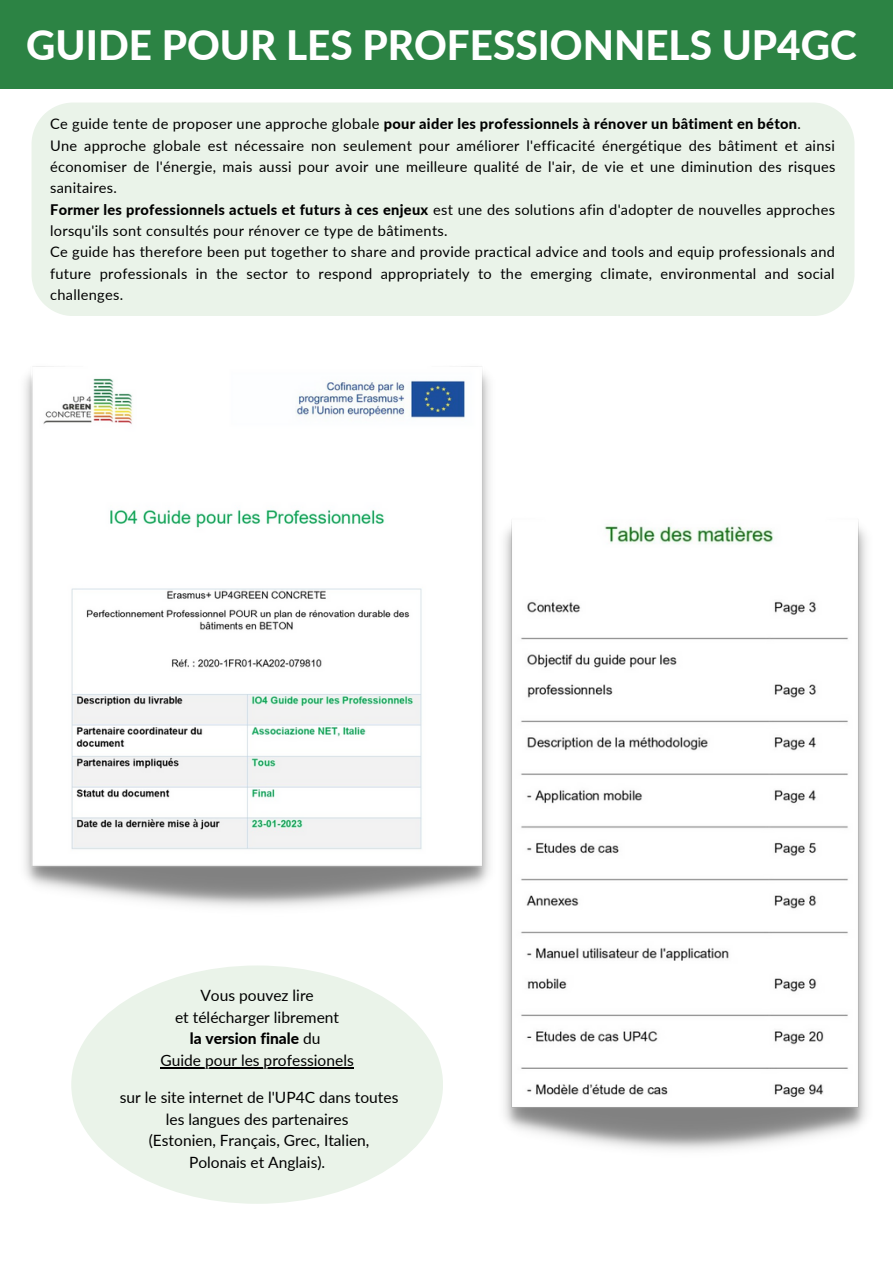
<style>
.page{position:relative;width:893px;height:1264px;background:#fff}
.page>*{position:absolute;margin:0;border:0;box-sizing:border-box;transform-origin:0 0}
.t1{font:800 40.5px "Lato";color:#fff}
.t2{font:15.6px/21.6px "Lato";color:#000;text-align:center}
.t3{font:800 15.6px "Lato";color:#000}
.t4{font:14.55px/21.3px "Lato";letter-spacing:.02em;color:#000;text-align:justify}
.t5{font:800 14.55px "Lato";letter-spacing:.02em;color:#000}
.s1{font-weight:400}
.s2{font-weight:800}
</style>
<div class="page">
<div style="left:0;top:0;width:892px;height:89px;background:#2c8344"></div>
<div style="left:32px;top:102px;width:822px;height:214px;background:#eaf3e9"></div>
<div style="left:71px;top:965px;width:371px;height:238px;background:#eaf3e9;border-radius:50%"></div>
<img style="left:24px;top:366px;width:466px;height:541px">
<img style="left:504px;top:521px;width:363px;height:629px">
<hr style="left:160px;top:1066px;width:194px;height:2px;background:#000">
<p class="t1" style="left:26px;top:20px;width:832px">GUIDE POUR LES PROFESSIONNELS UP4GC</p>
<p class="t5" style="left:50px;top:115px;width:752px"><span class="s1">Ce guide tente de proposer une approche globale</span> pour aider les professionnels à rénover un bâtiment en béton<span class="s1">.</span></p>
<p class="t4" style="left:50px;top:134px;width:786px">Une approche globale est nécessaire non seulement pour améliorer l'efficacité énergétique des bâtiment et ainsi économiser de l'énergie, mais aussi pour avoir une meilleure qualité de l'air, de vie et une diminution des risques sanitaires.</p>
<p class="t4" style="left:50px;top:198px;width:786px"><span class="s2">Former les professionnels actuels et futurs à ces enjeux</span> est une des solutions afin d'adopter de nouvelles approches lorsqu'ils sont consultés pour rénover ce type de bâtiments.</p>
<p class="t4" style="left:50px;top:241px;width:786px">Ce guide has therefore been put together to share and provide practical advice and tools and equip professionals and future professionals in the sector to respond appropriately to the emerging climate, environmental and social challenges.</p>
<p class="t2" style="left:200px;top:984px;width:115px">Vous pouvez lire</p>
<p class="t2" style="left:175px;top:1005px;width:165px">et télécharger librement</p>
<p class="t3" style="left:190px;top:1028px;width:132px">la version finale <span class="s1">du</span></p>
<p class="t2" style="left:160px;top:1049px;width:195px">Guide pour les professionels</p>
<p class="t2" style="left:120px;top:1086px;width:280px">sur le site internet de l'UP4C dans toutes les langues des partenaires</p>
<p class="t2" style="left:149px;top:1129px;width:222px">(Estonien, Français, Grec, Italien,</p>
<p class="t2" style="left:189px;top:1151px;width:138px">Polonais et Anglais).</p>
</div>
